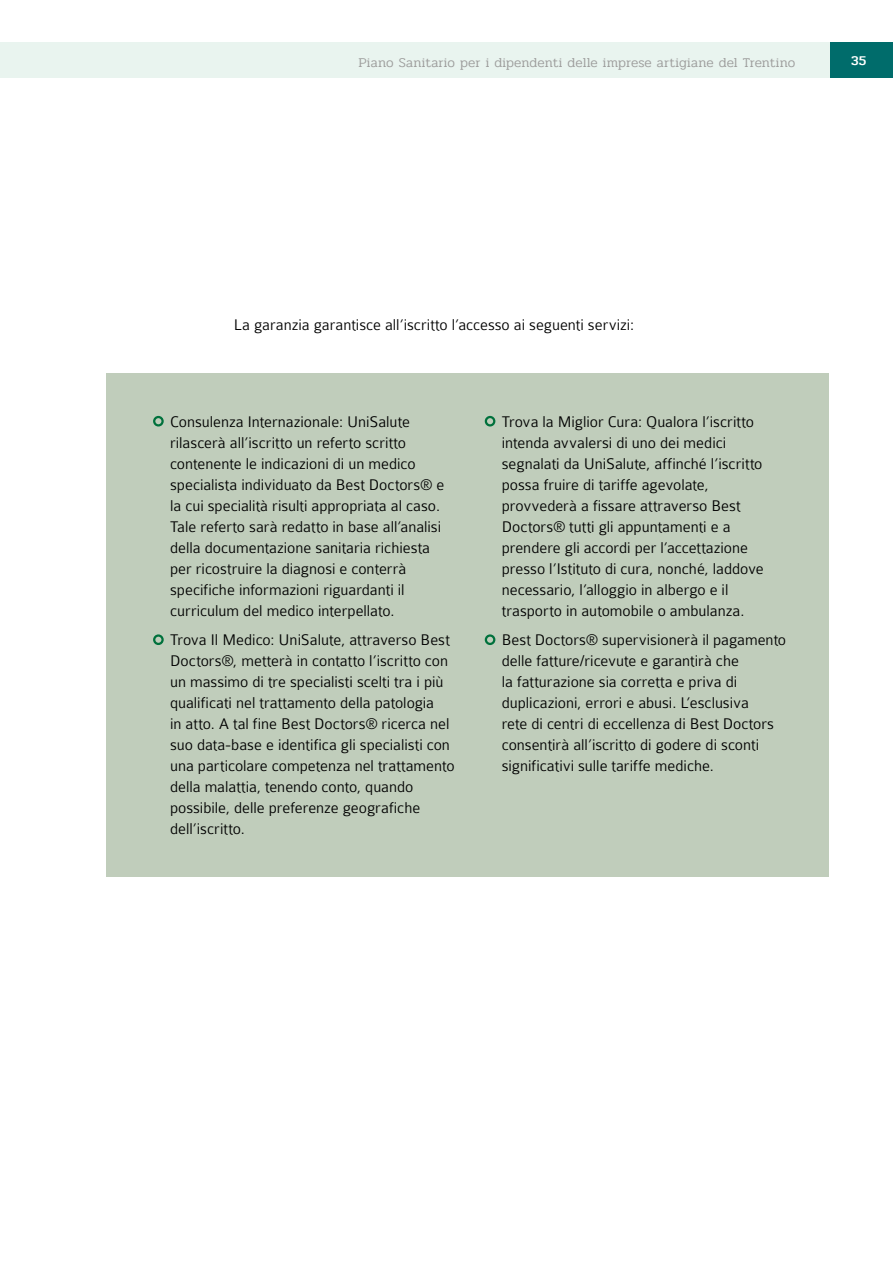
<style>
.page{position:relative;width:893px;height:1263px;background:#fff}
.page>*{position:absolute;margin:0;border:0;box-sizing:border-box;transform-origin:0 0}
.t1{font:300 16.5px/21px "Colaborate";color:#000}
.t2{font:300 13.5px "Pridi";letter-spacing:.005em;color:#9d9d9c}
.t3{font:500 13.5px "Pridi";color:#fff}
</style>
<div class="page">
<div style="left:829px;top:43px;width:64px;height:35px;background:#006c6b"></div>
<div style="left:0;top:43px;width:829px;height:35px;background:#e9f4ef"></div>
<div style="left:106px;top:373px;width:723px;height:504px;background:#c0cdbb"></div>
<div style="left:153px;top:416px;width:11px;height:10px;border:2px solid #00713c;border-radius:50%"></div>
<div style="left:153px;top:634px;width:11px;height:11px;border:2px solid #00713c;border-radius:50%"></div>
<div style="left:485px;top:416px;width:10px;height:10px;border:2px solid #00713c;border-radius:50%"></div>
<div style="left:485px;top:634px;width:10px;height:11px;border:2px solid #00713c;border-radius:50%"></div>
<p class="t2" style="left:358px;top:53px;width:438px">Piano Sanitario per i dipendenti delle imprese artigiane del Trentino</p>
<p class="t3" style="left:851px;top:50px;width:17px">35</p>
<p class="t1" style="left:234px;top:314px;width:402px">La garanzia garantisce all’iscritto l’accesso ai seguenti servizi:</p>
<p class="t1" style="left:170px;top:411px;width:276px">Consulenza Internazionale: UniSalute rilascerà all’iscritto un referto scritto contenente le indicazioni di un medico specialista individuato da Best Doctors® e la cui specialità risulti appropriata al caso.<br>Tale referto sarà redatto in base all’analisi della documentazione sanitaria richiesta per ricostruire la diagnosi e conterrà specifiche informazioni riguardanti il curriculum del medico interpellato.</p>
<p class="t1" style="left:170px;top:629px;width:286px">Trova Il Medico: UniSalute, attraverso Best Doctors®, metterà in contatto l’iscritto con un massimo di tre specialisti scelti tra i più qualificati nel trattamento della patologia<br>in atto. A tal fine Best Doctors® ricerca nel suo data-base e identifica gli specialisti con una particolare competenza nel trattamento della malattia, tenendo conto, quando possibile, delle preferenze geografiche dell’iscritto.</p>
<p class="t1" style="left:502px;top:411px;width:264px">Trova la Miglior Cura: Qualora l’iscritto intenda avvalersi di uno dei medici segnalati da UniSalute, affinché l’iscritto possa fruire di tariffe agevolate, provvederà a fissare attraverso Best Doctors® tutti gli appuntamenti e a prendere gli accordi per l’accettazione presso l’Istituto di cura, nonché, laddove necessario, l’alloggio in albergo e il trasporto in automobile o ambulanza.</p>
<p class="t1" style="left:502px;top:629px;width:286px">Best Doctors® supervisionerà il pagamento delle fatture/ricevute e garantirà che<br>la fatturazione sia corretta e priva di duplicazioni, errori e abusi. L’esclusiva<br>rete di centri di eccellenza di Best Doctors consentirà all’iscritto di godere di sconti significativi sulle tariffe mediche.</p>
</div>
